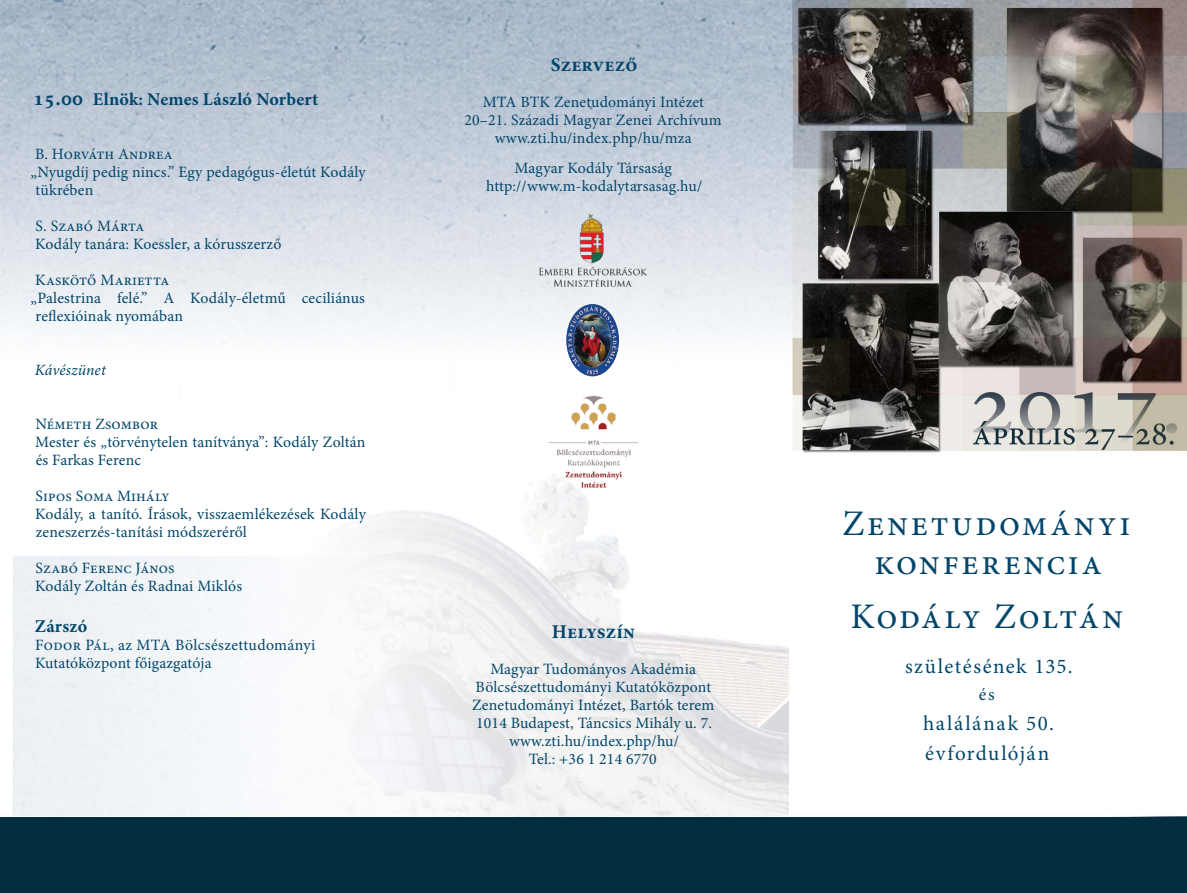
<style>
.page{position:relative;width:1187px;height:893px;background:#fff}
.page>*{position:absolute;margin:0;border:0;box-sizing:border-box;transform-origin:0 0}
.t1{font:36px/39px "Minion Pro";letter-spacing:.07em;color:#01466a;text-align:center}
.t2{font:36px "Minion Pro";letter-spacing:.05em;color:#01466a}
.t3{font:21px/30px "Minion Pro";letter-spacing:.06em;color:#01466a}
.t4{font:700 19.5px "Minion Pro";letter-spacing:.01em;color:#01466a}
.t5{font:700 18px "Minion Pro";letter-spacing:.02em;color:#01466a}
.t6{font:18px "Minion Pro";color:#01466a}
.t7{font:15.75px/18px "Minion Pro";letter-spacing:.01em;color:#01466a}
.t8{font:italic 15.75px "Minion Pro";color:#01466a}
.s1{font-size:21px}
</style>
<div class="page">
<img style="left:0;top:0;width:1186px;height:893px">
<img style="left:566px;top:304px;width:53px;height:72px">
<img style="left:538px;top:214px;width:108px;height:74px">
<img style="left:530px;top:378px;width:125px;height:126px">
<p class="t5" style="left:33px;top:87px;width:286px"><span class="s1">15.00</span> Elnök: Nemes László Norbert</p>
<p class="t7" style="left:35px;top:145px;width:139px">B. Horváth Andrea</p>
<p class="t7" style="left:30px;top:163px;width:337px">„Nyugdíj pedig nincs.” Egy pedagógus-életút Kodály</p>
<p class="t7" style="left:36px;top:181px;width:59px">tükrében</p>
<p class="t7" style="left:35px;top:217px;width:247px">S. Szabó Márta<br>Kodály tanára: Koessler, a kórusszerző</p>
<p class="t7" style="left:35px;top:271px;width:135px">Kaskötő Marietta</p>
<p class="t7" style="left:30px;top:289px;width:336px">„Palestrina felé.” A Kodály-életmű ceciliánus</p>
<p class="t7" style="left:36px;top:307px;width:149px">reflexióinak nyomában</p>
<p class="t8" style="left:35px;top:359px;width:73px">Kávészünet</p>
<p class="t7" style="left:35px;top:415px;width:331px">Németh Zsombor<br>Mester és „törvénytelen tanítványa”: Kodály Zoltán és Farkas Ferenc</p>
<p class="t7" style="left:35px;top:487px;width:332px">Sipos Soma Mihály<br>Kodály, a tanító. Írások, visszaemlékezések Kodály zeneszerzés-tanítási módszeréről</p>
<p class="t7" style="left:35px;top:559px;width:208px">Szabó Ferenc János<br>Kodály Zoltán és Radnai Miklós</p>
<p class="t5" style="left:35px;top:613px;width:54px">Zárszó</p>
<p class="t7" style="left:35px;top:636px;width:281px">Fodor Pál, az MTA Bölcsészettudományi<br>Kutatóközpont főigazgatója</p>
<p class="t4" style="left:550px;top:51px;width:88px">Szervező</p>
<p class="t7" style="left:464px;top:93px;width:259px;text-align:center">MTA BTK Zenetudományi Intézet<br>20–21. Századi Magyar Zenei Archívum www.zti.hu/index.php/hu/mza</p>
<p class="t7" style="left:486px;top:159px;width:217px;text-align:center">Magyar Kodály Társaság http://www.m-kodalytarsasag.hu/</p>
<p class="t4" style="left:552px;top:618px;width:85px">Helyszín</p>
<p class="t7" style="left:472px;top:660px;width:244px;text-align:center">Magyar Tudományos Akadémia<br>Bölcsészettudományi Kutatóközpont<br>Zenetudományi Intézet, Bartók terem<br>1014 Budapest, Táncsics Mihály u. 7. www.zti.hu/index.php/hu/<br>Tel.: +36 1 214 6770</p>
<h1 class="t1" style="left:842px;top:505px;width:289px">Zenetudományi konferencia</h1>
<h1 class="t2" style="left:850px;top:593px;width:274px">Kodály Zoltán</h1>
<h2 class="t3" style="left:905px;top:652px;width:169px">születésének 135.</h2>
<p class="t6" style="left:978px;top:683px;width:17px">és</p>
<h2 class="t3" style="left:923px;top:709px;width:132px">halálának 50. évfordulóján</h2>
</div>
